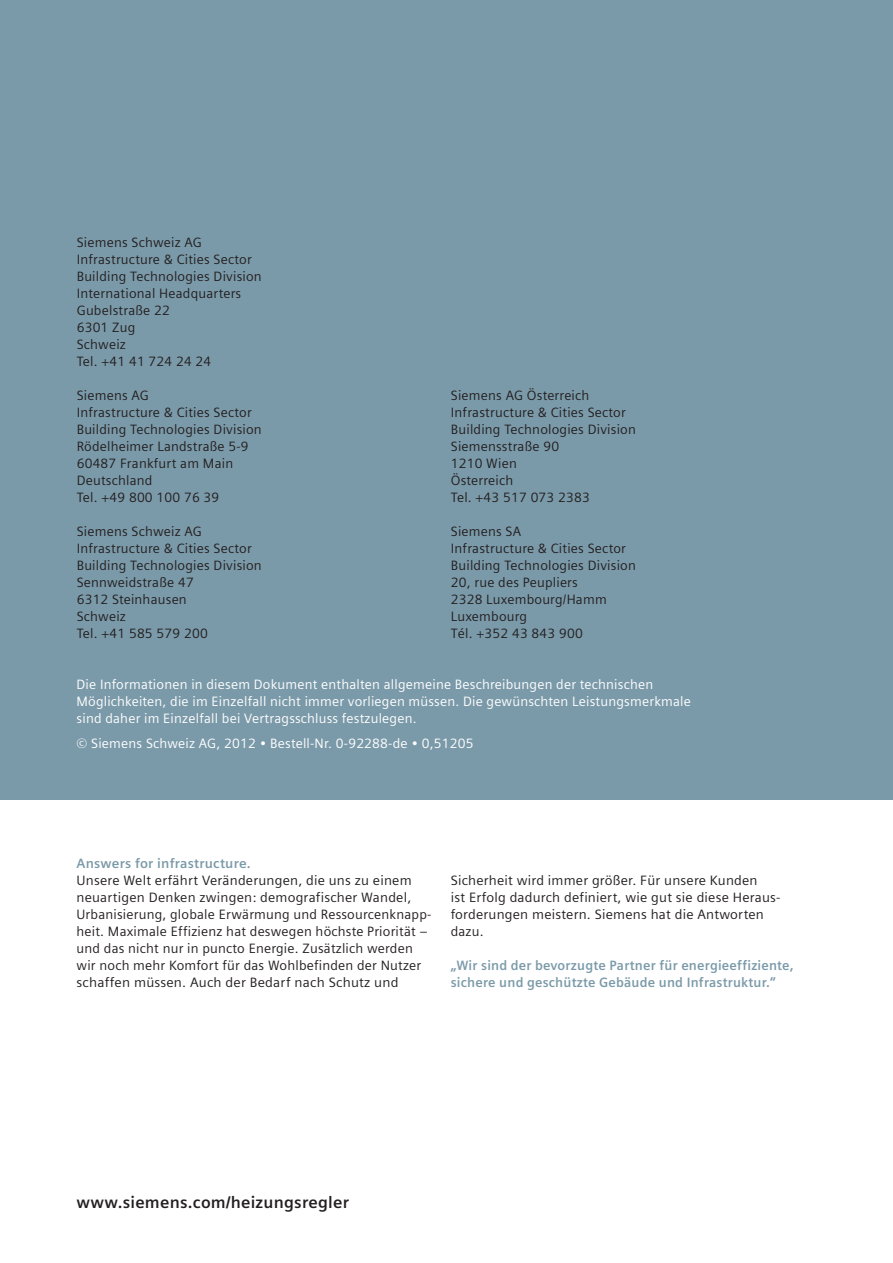
<style>
.page{position:relative;width:893px;height:1263px;background:#fff}
.page>*{position:absolute;margin:0;border:0;box-sizing:border-box;transform-origin:0 0}
.t1{font:700 16.5px "Siemens Sans";letter-spacing:.015em;color:#231f20}
.t2{font:13.5px/17px "Siemens Sans";letter-spacing:.015em;color:#231f20}
.t3{font:13.5px/17px "Siemens Sans";letter-spacing:.015em;color:#fff}
.t4{font:700 13.5px/17px "Siemens Sans";letter-spacing:.015em;color:#7b9aa9}
</style>
<div class="page">
<div style="left:0;top:0;width:893px;height:799px;background:#7b9aa9"></div>
<p class="t2" style="left:77px;top:235px;width:187px">Siemens Schweiz AG<br>Infrastructure &amp; Cities Sector<br>Building Technologies Division<br>International Headquarters<br>Gubelstraße 22<br>6301 Zug<br>Schweiz<br>Tel. +41 41 724 24 24</p>
<p class="t2" style="left:77px;top:388px;width:187px">Siemens AG<br>Infrastructure &amp; Cities Sector<br>Building Technologies Division<br>Rödelheimer Landstraße 5-9<br>60487 Frankfurt am Main<br>Deutschland<br>Tel. +49 800 100 76 39</p>
<p class="t2" style="left:77px;top:524px;width:187px">Siemens Schweiz AG<br>Infrastructure &amp; Cities Sector<br>Building Technologies Division<br>Sennweidstraße 47<br>6312 Steinhausen<br>Schweiz<br>Tel. +41 585 579 200</p>
<p class="t2" style="left:451px;top:388px;width:187px">Siemens AG Österreich<br>Infrastructure &amp; Cities Sector<br>Building Technologies Division<br>Siemensstraße 90<br>1210 Wien<br>Österreich<br>Tel. +43 517 073 2383</p>
<p class="t2" style="left:451px;top:524px;width:187px">Siemens SA<br>Infrastructure &amp; Cities Sector<br>Building Technologies Division<br>20, rue des Peupliers<br>2328 Luxembourg/Hamm<br>Luxembourg<br>Tél. +352 43 843 900</p>
<p class="t3" style="left:77px;top:677px;width:616px">Die Informationen in diesem Dokument enthalten allgemeine Beschreibungen der technischen<br>Möglichkeiten, die im Einzelfall nicht immer vorliegen müssen. Die gewünschten Leistungsmerkmale sind daher im Einzelfall bei Vertragsschluss festzulegen.</p>
<p class="t3" style="left:77px;top:736px;width:399px">© Siemens Schweiz AG, 2012 • Bestell-Nr. 0-92288-de • 0,51205</p>
<p class="t4" style="left:77px;top:855px;width:176px">Answers for infrastructure.</p>
<p class="t2" style="left:77px;top:872px;width:356px">Unsere Welt erfährt Veränderungen, die uns zu einem neuartigen Denken zwingen: demografischer Wandel, Urbanisierung, globale Erwärmung und Ressourcenknapp&shy;heit. Maximale Effizienz hat deswegen höchste Priorität – und das nicht nur in puncto Energie. Zusätzlich werden wir noch mehr Komfort für das Wohlbefinden der Nutzer schaffen müssen. Auch der Bedarf nach Schutz und</p>
<p class="t2" style="left:451px;top:872px;width:331px">Sicherheit wird immer größer. Für unsere Kunden<br>ist Erfolg dadurch definiert, wie gut sie diese Heraus&shy;forderungen meistern. Siemens hat die Antworten dazu.</p>
<p class="t4" style="left:451px;top:957px;width:344px">„Wir sind der bevorzugte Partner für energieeffiziente, sichere und geschützte Gebäude und Infrastruktur.“</p>
<p class="t1" style="left:77px;top:1195px;width:274px">www.siemens.com/heizungsregler</p>
</div>
